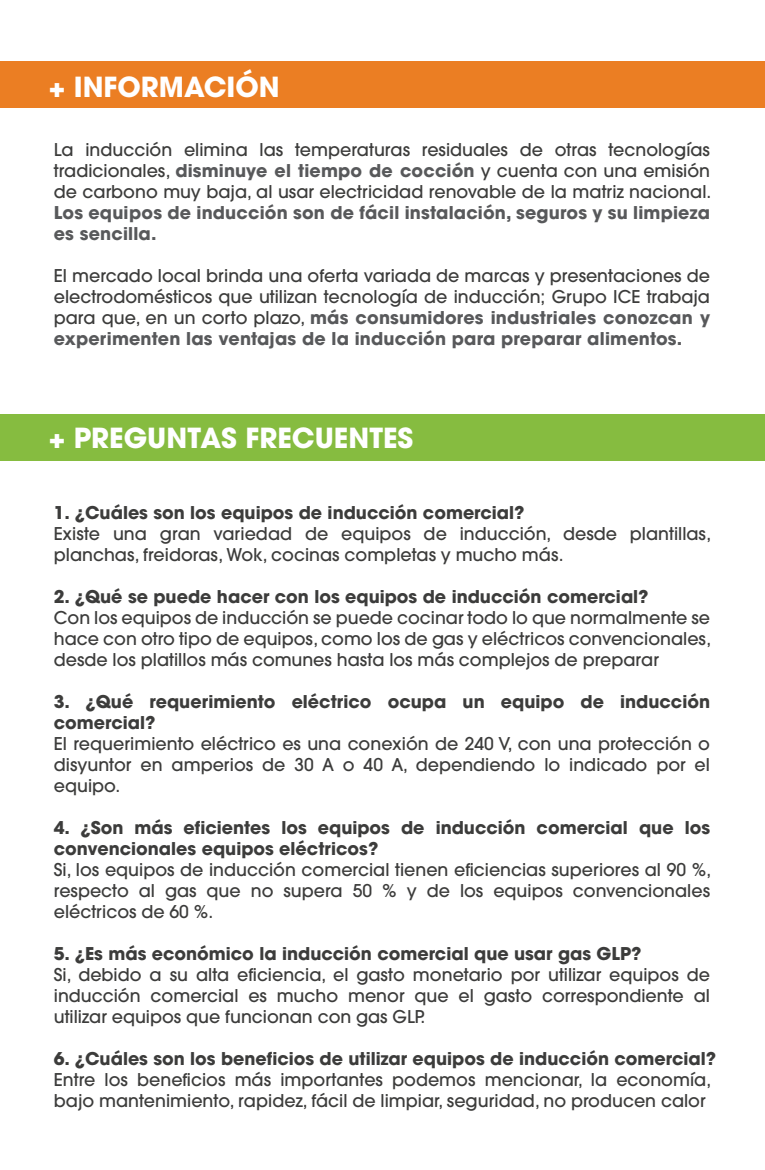
<style>
.page{position:relative;width:765px;height:1170px;background:#fff}
.page>*{position:absolute;margin:0;border:0;box-sizing:border-box;transform-origin:0 0}
.t1{font:700 27.5px "Avant Garde";color:#fff}
.t2{font:500 17.5px/21px "Avant Garde";color:#3c3c3b;text-align:justify}
.t3{font:700 17.5px/21px "Avant Garde";color:#3c3c3b}
.t4{font:700 17.5px/21px "ITC Avant Garde Pro";letter-spacing:.01em;color:#58595b}
.s1{font-family:"ITC Avant Garde Pro";font-weight:700;color:#58595b}
.s2{font-family:"Avant Garde";font-weight:500;color:#3c3c3b}
</style>
<div class="page">
<div style="left:0;top:62px;width:765px;height:46px;background:#eb7e23"></div>
<div style="left:0;top:414px;width:765px;height:46px;background:#86bc40"></div>
<h1 class="t1" style="left:49px;top:69px;width:232px">+ INFORMACIÓN</h1>
<p class="t2" style="left:54px;top:139px;width:659px">La inducción elimina las temperaturas residuales de otras tecnologías tradicionales, <span class="s1">disminuye el tiempo de cocción</span> y cuenta con una emisión de carbono muy baja, al usar electricidad renovable de la matriz nacional.</p>
<p class="t4" style="left:54px;top:202px;width:658px">Los equipos de inducción son de fácil instalación, seguros y su limpieza es sencilla.</p>
<p class="t2" style="left:54px;top:265px;width:658px">El mercado local brinda una oferta variada de marcas y presentaciones de electrodomésticos que utilizan tecnología de inducción; Grupo ICE trabaja</p>
<p class="t4" style="left:54px;top:307px;width:658px"><span class="s2">para que, en un corto plazo,</span> más consumidores industriales conozcan y experimenten las ventajas de la inducción para preparar alimentos.</p>
<h1 class="t1" style="left:49px;top:420px;width:366px">+ PREGUNTAS FRECUENTES</h1>
<p class="t3" style="left:54px;top:502px;width:472px">1. ¿Cuáles son los equipos de inducción comercial?</p>
<p class="t2" style="left:54px;top:523px;width:659px">Existe una gran variedad de equipos de inducción, desde plantillas, planchas, freidoras, Wok, cocinas completas y mucho más.</p>
<p class="t3" style="left:54px;top:586px;width:596px">2. ¿Qué se puede hacer con los equipos de inducción comercial?</p>
<p class="t2" style="left:54px;top:607px;width:659px">Con los equipos de inducción se puede cocinar todo lo que normalmente se hace con otro tipo de equipos, como los de gas y eléctricos convencionales, desde los platillos más comunes hasta los más complejos de preparar</p>
<p class="t3" style="left:54px;top:691px;width:658px">3. ¿Qué requerimiento eléctrico ocupa un equipo de inducción comercial?</p>
<p class="t2" style="left:54px;top:733px;width:658px">El requerimiento eléctrico es una conexión de 240 V, con una protección o disyuntor en amperios de 30 A o 40 A, dependiendo lo indicado por el equipo.</p>
<p class="t3" style="left:54px;top:817px;width:658px">4. ¿Son más eficientes los equipos de inducción comercial que los convencionales equipos eléctricos?</p>
<p class="t2" style="left:54px;top:859px;width:659px">Si, los equipos de inducción comercial tienen eficiencias superiores al 90 %, respecto al gas que no supera 50 % y de los equipos convencionales eléctricos de 60 %.</p>
<p class="t3" style="left:54px;top:943px;width:589px">5. ¿Es más económico la inducción comercial que usar gas GLP?</p>
<p class="t2" style="left:54px;top:964px;width:658px">Si, debido a su alta eficiencia, el gasto monetario por utilizar equipos de inducción comercial es mucho menor que el gasto correspondiente al utilizar equipos que funcionan con gas GLP.</p>
<p class="t3" style="left:54px;top:1048px;width:664px">6. ¿Cuáles son los beneficios de utilizar equipos de inducción comercial?</p>
<p class="t2" style="left:54px;top:1069px;width:659px">Entre los beneficios más importantes podemos mencionar, la economía, bajo mantenimiento, rapidez, fácil de limpiar, seguridad, no producen calor</p>
</div>
